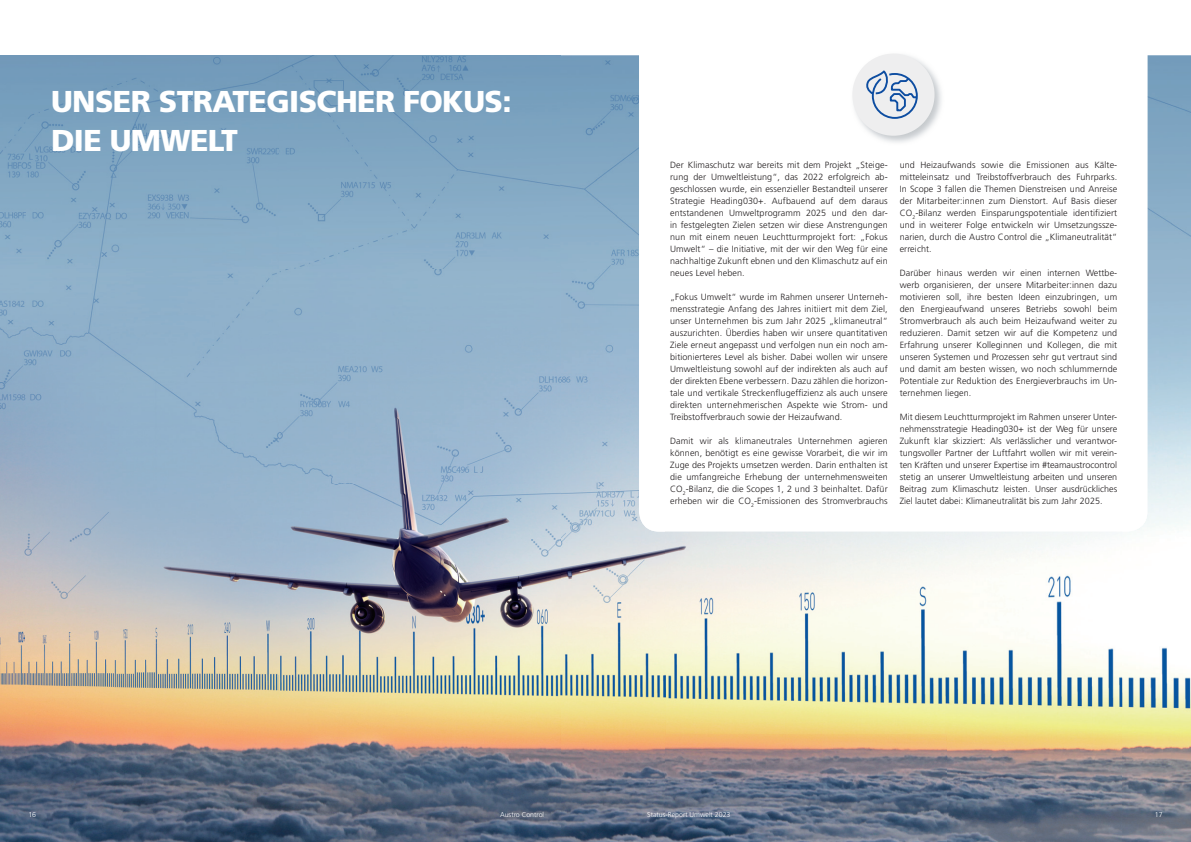
<style>
.page{position:relative;width:1191px;height:842px;background:#fff}
.page>*{position:absolute;margin:0;border:0;box-sizing:border-box;transform-origin:0 0}
.t1{font:30.1px/39.2px "Frutiger LT 75 Blk";letter-spacing:-.02em;color:#fff}
.t2{font:9px/12px "Frutiger LT 45 Lt";letter-spacing:.01em;color:#231f20;text-align:justify}
.t3{font:7px "Frutiger LT 45 Lt";color:#fff}
</style>
<div class="page">
<img style="left:0;top:55px;width:665px;height:787px">
<img style="left:1121px;top:55px;width:70px;height:787px">
<img style="left:665px;top:531px;width:456px;height:311px">
<svg style="left:639px;top:55px;width:508px;height:476px"></svg>
<img style="left:850px;top:53px;width:94px;height:93px">
<div style="left:852px;top:54px;width:82px;height:82px;background:#eeeeef;border-radius:50%"></div>
<svg style="left:866px;top:70px;width:52px;height:49px"></svg>
<h1 class="t1" style="left:51px;top:82px;width:462px">UNSER STRATEGISCHER FOKUS:<br>DIE UMWELT</h1>
<p class="t2" style="left:670px;top:159px;width:219px">Der Klimaschutz war bereits mit dem Projekt „Steige&shy;rung der Umweltleistung“, das 2022 erfolgreich ab&shy;geschlossen wurde, ein essenzieller Bestandteil unserer Strategie Heading030+. Aufbauend auf dem daraus entstandenen Umweltprogramm 2025 und den dar&shy;in festgelegten Zielen setzen wir diese Anstrengungen nun mit einem neuen Leuchtturmprojekt fort: „Fokus Umwelt“ – die Initiative, mit der wir den Weg für eine nachhaltige Zukunft ebnen und den Klimaschutz auf ein neues Level heben.</p>
<p class="t2" style="left:670px;top:291px;width:219px">„Fokus Umwelt“ wurde im Rahmen unserer Unterneh&shy;mensstrategie Anfang des Jahres initiiert mit dem Ziel, unser Unternehmen bis zum Jahr 2025 „klimaneutral“ auszurichten. Überdies haben wir unsere quantitativen Ziele erneut angepasst und verfolgen nun ein noch am&shy;bitionierteres Level als bisher. Dabei wollen wir unsere Umweltleistung sowohl auf der indirekten als auch auf der direkten Ebene verbessern. Dazu zählen die horizon&shy;tale und vertikale Streckenflugeffizienz als auch unsere direkten unternehmerischen Aspekte wie Strom- und Treibstoffverbrauch sowie der Heizaufwand.</p>
<p class="t2" style="left:670px;top:435px;width:219px">Damit wir als klimaneutrales Unternehmen agieren können, benötigt es eine gewisse Vorarbeit, die wir im Zuge des Projekts umsetzen werden. Darin enthalten ist die umfangreiche Erhebung der unternehmensweiten CO<sub>2</sub>-Bilanz, die die Scopes 1, 2 und 3 beinhaltet. Dafür erheben wir die CO<sub>2</sub>-Emissionen des Stromverbrauchs</p>
<p class="t2" style="left:899px;top:159px;width:219px">und Heizaufwands sowie die Emissionen aus Kälte&shy;mitteleinsatz und Treibstoffverbrauch des Fuhrparks.<br>In Scope 3 fallen die Themen Dienstreisen und Anreise der Mitarbeiter:innen zum Dienstort. Auf Basis dieser CO<sub>2</sub>-Bilanz werden Einsparungspotentiale identifiziert und in weiterer Folge entwickeln wir Umsetzungssze&shy;narien, durch die Austro Control die „Klimaneutralität“ erreicht.</p>
<p class="t2" style="left:899px;top:267px;width:219px">Darüber hinaus werden wir einen internen Wettbe&shy;werb organisieren, der unsere Mitarbeiter:innen dazu motivieren soll, ihre besten Ideen einzubringen, um den Energieaufwand unseres Betriebs sowohl beim Stromverbrauch als auch beim Heizaufwand weiter zu reduzieren. Damit setzen wir auf die Kompetenz und Erfahrung unserer Kolleginnen und Kollegen, die mit unseren Systemen und Prozessen sehr gut vertraut sind und damit am besten wissen, wo noch schlummernde Potentiale zur Reduktion des Energieverbrauchs im Un&shy;ternehmen liegen.</p>
<p class="t2" style="left:899px;top:411px;width:219px">Mit diesem Leuchtturmprojekt im Rahmen unserer Unter&shy;nehmensstrategie Heading030+ ist der Weg für unsere Zukunft klar skizziert: Als verlässlicher und verantwor&shy;tungsvoller Partner der Luftfahrt wollen wir mit verein&shy;ten Kräften und unserer Expertise im #teamaustrocontrol stetig an unserer Umweltleistung arbeiten und unseren Beitrag zum Klimaschutz leisten. Unser ausdrückliches Ziel lautet dabei: Klimaneutralität bis zum Jahr 2025.</p>
<p class="t3" style="left:28px;top:810px;width:9px">16</p>
<p class="t3" style="left:500px;top:810px;width:46px">Austro Control</p>
<p class="t3" style="left:647px;top:810px;width:85px">Status-Report Umwelt 2023</p>
<p class="t3" style="left:1154px;top:810px;width:9px">17</p>
</div>
